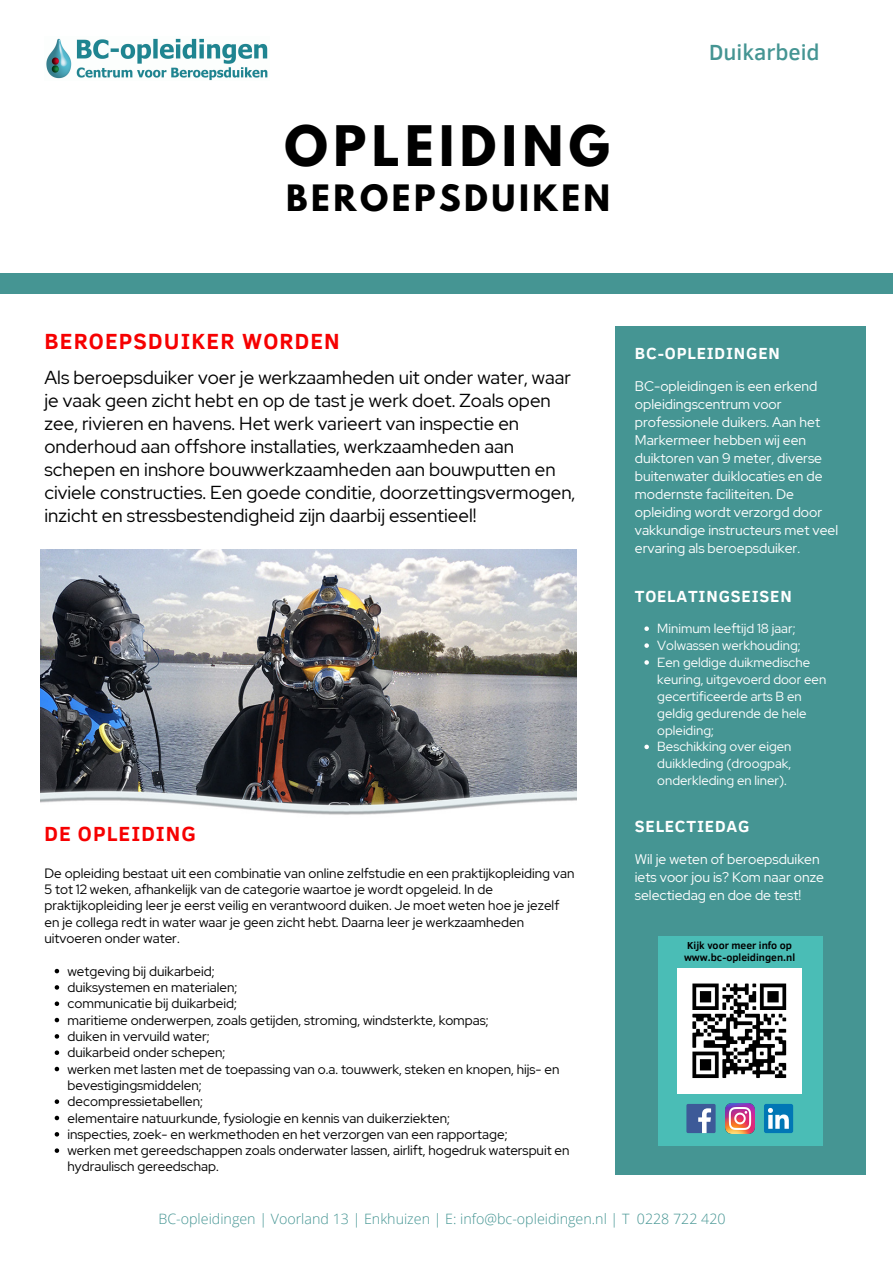
<style>
.page{position:relative;width:893px;height:1263px;background:#fff}
.page>*{position:absolute;margin:0;border:0;box-sizing:border-box;transform-origin:0 0}
.t1{font:700 49.43px "League Spartan";letter-spacing:.11em;color:#000}
.t2{font:700 32.17px "League Spartan";letter-spacing:.11em;color:#000}
.t3{font:700 22.5px "Clear Sans";letter-spacing:.05em;color:#f60001}
.t4{font:500 22.5px "Clear Sans";color:#459593}
.t5{font:700 21px "Clear Sans";letter-spacing:.05em;color:#f60001}
.t6{font:18.75px/23.1px "Red Hat Display";color:#000}
.t7{font:700 16.5px "Clear Sans";letter-spacing:.05em;color:#fff}
.t8{font:300 14.25px "Open Sans";color:#459593}
.t9{font:13.95px/18px "Red Hat Display";color:#fff}
.t10{font:13.5px/16.4px "Red Hat Display";color:#000}
.t11{font:13.2px/16.9px "Red Hat Display";color:#fff}
.t12{font:700 10.43px "Clear Sans";color:#000}
</style>
<div class="page">
<div style="left:0;top:273px;width:893px;height:21px;background:#459593"></div>
<img style="left:41px;top:549px;width:535px;height:266px">
<div style="left:615px;top:326px;width:250px;height:849px;background:#459593"></div>
<img style="left:46px;top:38px;width:222px;height:43px">
<div style="left:657px;top:936px;width:165px;height:209px;background:#4abdb6"></div>
<img style="left:677px;top:969px;width:125px;height:124px">
<img style="left:725px;top:1104px;width:30px;height:29px">
<div style="left:686px;top:1104px;width:29px;height:29px;background:#3d5a98;border-radius:2px"></div>
<svg style="left:698px;top:1108px;width:13px;height:25px"></svg>
<div style="left:764px;top:1104px;width:29px;height:29px;background:#0177b5;border-radius:2px"></div>
<svg style="left:768px;top:1108px;width:21px;height:21px"></svg>
<svg style="left:55px;top:969px;width:4px;height:4px"></svg>
<svg style="left:55px;top:985px;width:4px;height:5px"></svg>
<svg style="left:55px;top:1001px;width:4px;height:5px"></svg>
<svg style="left:55px;top:1018px;width:4px;height:4px"></svg>
<svg style="left:55px;top:1034px;width:4px;height:4px"></svg>
<svg style="left:55px;top:1050px;width:4px;height:5px"></svg>
<svg style="left:55px;top:1067px;width:4px;height:4px"></svg>
<svg style="left:55px;top:1099px;width:4px;height:5px"></svg>
<svg style="left:55px;top:1116px;width:4px;height:4px"></svg>
<svg style="left:55px;top:1132px;width:4px;height:4px"></svg>
<svg style="left:55px;top:1148px;width:4px;height:5px"></svg>
<svg style="left:644px;top:626px;width:5px;height:5px"></svg>
<svg style="left:644px;top:643px;width:5px;height:5px"></svg>
<svg style="left:644px;top:660px;width:5px;height:5px"></svg>
<svg style="left:644px;top:745px;width:5px;height:4px"></svg>
<p class="t1" style="left:284px;top:121px;width:327px">OPLEIDING</p>
<p class="t2" style="left:286px;top:182px;width:325px">BEROEPSDUIKEN</p>
<p class="t4" style="left:709px;top:35px;width:112px">Duikarbeid</p>
<p class="t3" style="left:45px;top:324px;width:296px">BEROEPSDUIKER WORDEN</p>
<p class="t6" style="left:45px;top:366px;width:532px">Als beroepsduiker voer je werkzaamheden uit onder water, waar je vaak geen zicht hebt en op de tast je werk doet. Zoals open zee, rivieren en havens. Het werk varieert van inspectie en onderhoud aan offshore installaties, werkzaamheden aan schepen en inshore bouwwerkzaamheden aan bouwputten en civiele constructies. Een goede conditie, doorzettingsvermogen, inzicht en stressbestendigheid zijn daarbij essentieel!</p>
<p class="t5" style="left:45px;top:818px;width:153px">DE OPLEIDING</p>
<p class="t10" style="left:45px;top:865px;width:531px">De opleiding bestaat uit een combinatie van online zelfstudie en een praktijkopleiding van 5 tot 12 weken, afhankelijk van de categorie waartoe je wordt opgeleid. In de praktijkopleiding leer je eerst veilig en verantwoord duiken. Je moet weten hoe je jezelf en je collega redt in water waar je geen zicht hebt. Daarna leer je werkzaamheden uitvoeren onder water.</p>
<p class="t10" style="left:67px;top:962px;width:149px">wetgeving bij duikarbeid;</p>
<p class="t10" style="left:67px;top:979px;width:171px">duiksystemen en materialen;</p>
<p class="t10" style="left:67px;top:995px;width:171px">communicatie bij duikarbeid;</p>
<p class="t10" style="left:67px;top:1011px;width:422px">maritieme onderwerpen, zoals getijden, stroming, windsterkte, kompas;</p>
<p class="t10" style="left:67px;top:1028px;width:143px">duiken in vervuild water;</p>
<p class="t10" style="left:67px;top:1044px;width:159px">duikarbeid onder schepen;</p>
<p class="t10" style="left:67px;top:1060px;width:493px">werken met lasten met de toepassing van o.a. touwwerk, steken en knopen, hijs- en bevestigingsmiddelen;</p>
<p class="t10" style="left:67px;top:1093px;width:137px">decompressietabellen;</p>
<p class="t10" style="left:67px;top:1109px;width:384px">elementaire natuurkunde, fysiologie en kennis van duikerziekten;</p>
<p class="t10" style="left:67px;top:1126px;width:441px">inspecties, zoek- en werkmethoden en het verzorgen van een rapportage;</p>
<p class="t10" style="left:67px;top:1142px;width:503px">werken met gereedschappen zoals onderwater lassen, airlift, hogedruk waterspuit en hydraulisch gereedschap.</p>
<p class="t7" style="left:635px;top:341px;width:146px">BC-OPLEIDINGEN</p>
<p class="t9" style="left:635px;top:377px;width:205px">BC-opleidingen is een erkend opleidingscentrum voor professionele duikers. Aan het<br>Markermeer hebben wij een duiktoren van 9 meter, diverse buitenwater duiklocaties en de modernste faciliteiten. De opleiding wordt verzorgd door vakkundige instructeurs met veel ervaring als beroepsduiker.</p>
<p class="t7" style="left:635px;top:584px;width:158px">TOELATINGSEISEN</p>
<p class="t11" style="left:657px;top:620px;width:139px">Minimum leeftijd 18 jaar;</p>
<p class="t11" style="left:657px;top:637px;width:145px">Volwassen werkhouding;</p>
<p class="t11" style="left:657px;top:654px;width:170px">Een geldige duikmedische keuring, uitgevoerd door een gecertificeerde arts B en geldig gedurende de hele opleiding;</p>
<p class="t11" style="left:657px;top:738px;width:136px;text-align:justify">Beschikking over eigen duikkleding (droogpak, onderkleding en liner).</p>
<p class="t7" style="left:635px;top:814px;width:116px">SELECTIEDAG</p>
<p class="t9" style="left:635px;top:850px;width:191px">Wil je weten of beroepsduiken iets voor jou is? Kom naar onze selectiedag en doe de test!</p>
<p class="t12" style="left:687px;top:937px;width:106px">Kijk voor meer info op</p>
<p class="t12" style="left:684px;top:950px;width:113px">www.bc-opleidingen.nl</p>
<p class="t8" style="left:158px;top:1209px;width:569px">BC-opleidingen | Voorland 13 | Enkhuizen | E: info@bc-opleidingen.nl | T 0228 722 420</p>
</div>
